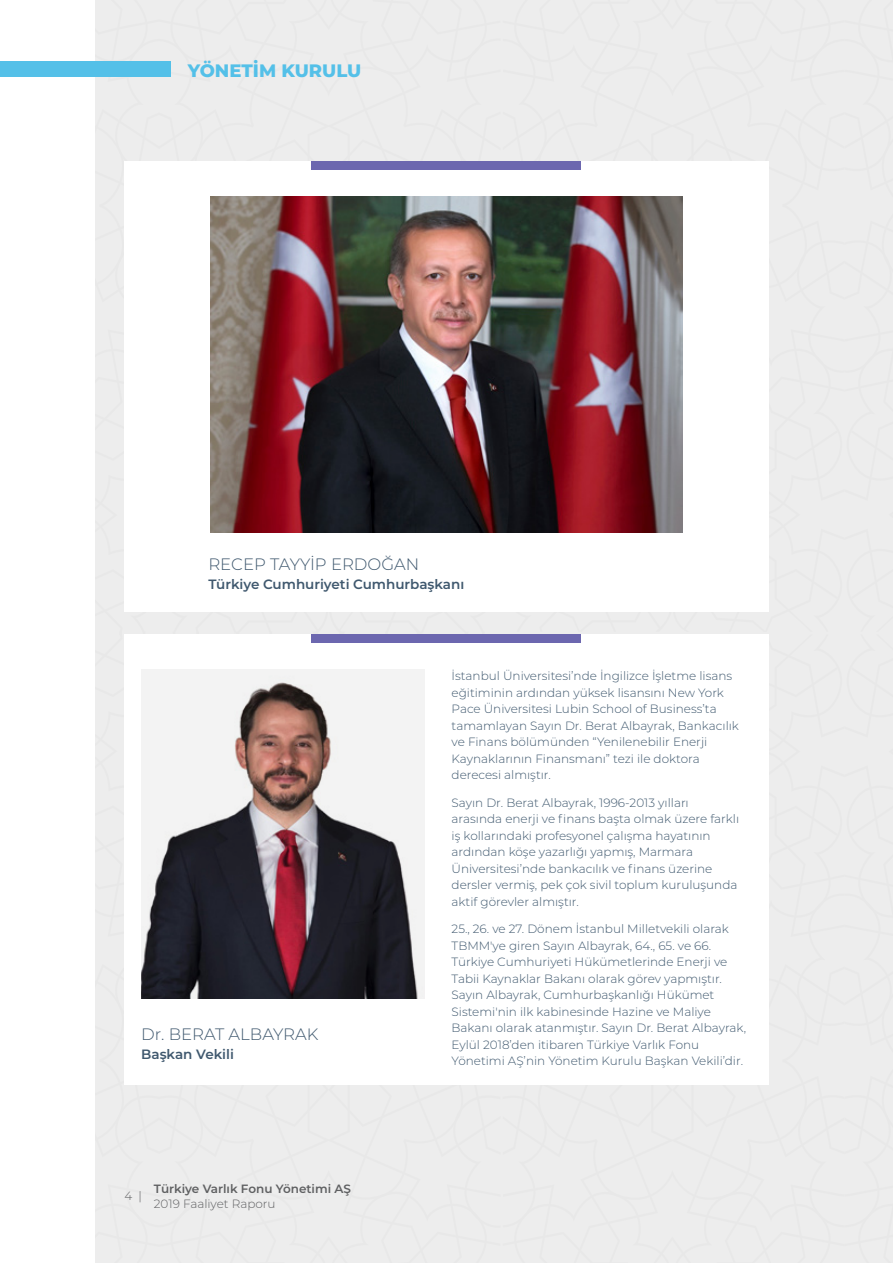
<style>
.page{position:relative;width:893px;height:1263px;background:#fff}
.page>*{position:absolute;margin:0;border:0;box-sizing:border-box;transform-origin:0 0}
.t1{font:800 18px "Montserrat";color:#54c0e8}
.t2{font:300 16.5px "Montserrat";color:#3f586e}
.t3{font:600 13.5px "Montserrat";color:#3f586e}
.t4{font:300 12px/16.5px "Montserrat";color:#3f586e}
.t5{font:600 12px "Montserrat";color:#5f6062}
.t6{font:300 12px "Montserrat";color:#5f6062}
</style>
<div class="page">
<div style="left:96px;top:0;width:797px;height:1263px;background:#ededed"></div>
<div style="left:124px;top:162px;width:645px;height:450px;background:#fff"></div>
<div style="left:124px;top:634px;width:645px;height:451px;background:#fff"></div>
<img style="left:210px;top:197px;width:473px;height:336px">
<div style="left:312px;top:162px;width:269px;height:8px;background:#6c67af"></div>
<div style="left:312px;top:634px;width:269px;height:9px;background:#6c67af"></div>
<img style="left:141px;top:669px;width:284px;height:330px">
<div style="left:0;top:62px;width:170px;height:15px;background:#54c0e8"></div>
<h1 class="t1" style="left:188px;top:57px;width:175px">YÖNETİM KURULU</h1>
<h2 class="t2" style="left:208px;top:553px;width:212px">RECEP TAYYİP ERDOĞAN</h2>
<p class="t3" style="left:208px;top:575px;width:257px">Türkiye Cumhuriyeti Cumhurbaşkanı</p>
<h2 class="t2" style="left:141px;top:1023px;width:179px">Dr. BERAT ALBAYRAK</h2>
<p class="t3" style="left:141px;top:1045px;width:94px">Başkan Vekili</p>
<p class="t6" style="left:124px;top:1188px;width:19px">4 |</p>
<p class="t5" style="left:154px;top:1180px;width:199px">Türkiye Varlık Fonu Yönetimi AŞ</p>
<p class="t6" style="left:154px;top:1195px;width:123px">2019 Faaliyet Raporu</p>
<p class="t4" style="left:452px;top:667px;width:289px">İstanbul Üniversitesi’nde İngilizce İşletme lisans eğitiminin ardından yüksek lisansını New York Pace Üniversitesi Lubin School of Business’ta tamamlayan Sayın Dr. Berat Albayrak, Bankacılık ve Finans bölümünden “Yenilenebilir Enerji Kaynaklarının Finansmanı” tezi ile doktora derecesi almıştır.</p>
<p class="t4" style="left:452px;top:794px;width:289px">Sayın Dr. Berat Albayrak, 1996-2013 yılları arasında enerji ve finans başta olmak üzere farklı iş kollarındaki profesyonel çalışma hayatının ardından köşe yazarlığı yapmış, Marmara Üniversitesi’nde bankacılık ve finans üzerine dersler vermiş, pek çok sivil toplum kuruluşunda aktif görevler almıştır.</p>
<p class="t4" style="left:452px;top:920px;width:296px">25., 26. ve 27. Dönem İstanbul Milletvekili olarak TBMM'ye giren Sayın Albayrak, 64., 65. ve 66.<br>Türkiye Cumhuriyeti Hükümetlerinde Enerji ve Tabii Kaynaklar Bakanı olarak görev yapmıştır.<br>Sayın Albayrak, Cumhurbaşkanlığı Hükümet Sistemi'nin ilk kabinesinde Hazine ve Maliye Bakanı olarak atanmıştır. Sayın Dr. Berat Albayrak, Eylül 2018’den itibaren Türkiye Varlık Fonu Yönetimi AŞ’nin Yönetim Kurulu Başkan Vekili’dir.</p>
</div>
